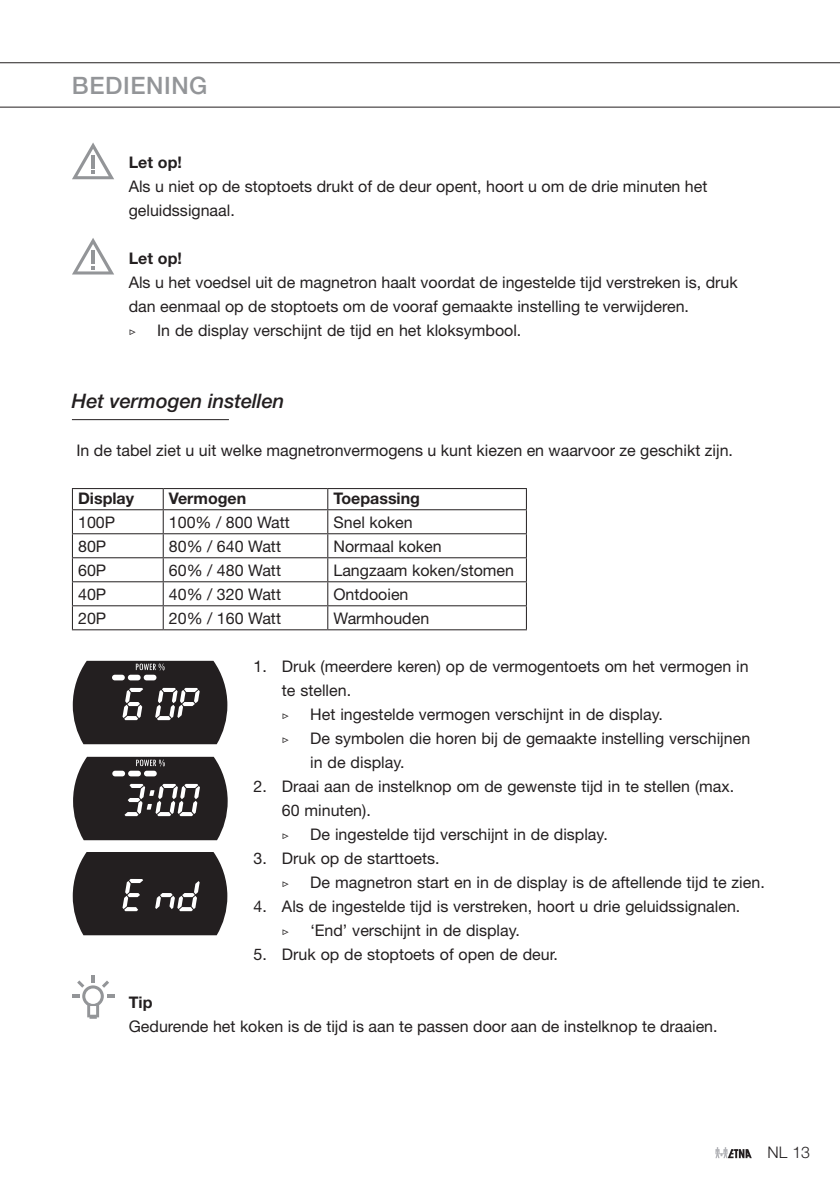
<style>
.page{position:relative;width:840px;height:1192px;background:#fff}
.page>*{position:absolute;margin:0;border:0;box-sizing:border-box;transform-origin:0 0}
.t1{font:500 24px "Helvetica Neue";letter-spacing:.025em;color:#939598}
.t2{font:italic 500 20px "Helvetica Neue";color:#231f20}
.t3{font:16px/24px "Helvetica Neue";color:#231f20}
.t4{font:700 16px "Helvetica Neue";color:#231f20}
.t5{font:16px "Garamond Premr Pro";color:#231f20}
.t6{font:300 16px "Helvetica Neue";color:#231f20}
</style>
<div class="page">
<hr style="left:0;top:62px;width:839px;height:1px;background:#231f20">
<hr style="left:0;top:107px;width:839px;height:1px;background:#231f20">
<svg style="left:715px;top:1147px;width:36px;height:11px"></svg>
<hr style="left:72px;top:419px;width:157px;height:1px;background:#231f20">
<hr style="left:72px;top:488px;width:91px;height:1px;background:#231f20">
<hr style="left:163px;top:488px;width:164px;height:1px;background:#231f20">
<hr style="left:327px;top:488px;width:199px;height:1px;background:#231f20">
<hr style="left:72px;top:509px;width:91px;height:1px;background:#231f20">
<hr style="left:163px;top:509px;width:164px;height:1px;background:#231f20">
<hr style="left:327px;top:509px;width:199px;height:1px;background:#231f20">
<hr style="left:72px;top:533px;width:91px;height:1px;background:#231f20">
<hr style="left:163px;top:533px;width:164px;height:1px;background:#231f20">
<hr style="left:327px;top:533px;width:199px;height:1px;background:#231f20">
<hr style="left:72px;top:557px;width:91px;height:1px;background:#231f20">
<hr style="left:163px;top:557px;width:164px;height:1px;background:#231f20">
<hr style="left:327px;top:557px;width:199px;height:1px;background:#231f20">
<hr style="left:72px;top:581px;width:91px;height:1px;background:#231f20">
<hr style="left:163px;top:581px;width:164px;height:1px;background:#231f20">
<hr style="left:327px;top:581px;width:199px;height:1px;background:#231f20">
<hr style="left:72px;top:605px;width:91px;height:1px;background:#231f20">
<svg style="left:72px;top:489px;width:1px;height:140px"></svg>
<hr style="left:163px;top:605px;width:164px;height:1px;background:#231f20">
<svg style="left:163px;top:489px;width:1px;height:140px"></svg>
<hr style="left:327px;top:605px;width:199px;height:1px;background:#231f20">
<svg style="left:327px;top:489px;width:1px;height:140px"></svg>
<svg style="left:525px;top:489px;width:1px;height:140px"></svg>
<hr style="left:72px;top:629px;width:91px;height:1px;background:#231f20">
<hr style="left:163px;top:629px;width:164px;height:1px;background:#231f20">
<hr style="left:327px;top:629px;width:199px;height:1px;background:#231f20">
<svg style="left:72px;top:142px;width:42px;height:37px"></svg>
<svg style="left:72px;top:238px;width:42px;height:36px"></svg>
<svg style="left:73px;top:852px;width:154px;height:83px;background:#373334"></svg>
<svg style="left:73px;top:661px;width:154px;height:83px;background:#3f3b3c"></svg>
<svg style="left:73px;top:756px;width:154px;height:84px;background:#423e3f"></svg>
<svg style="left:72px;top:975px;width:42px;height:43px"></svg>
<h1 class="t1" style="left:72px;top:71px;width:137px">BEDIENING</h1>
<p class="t4" style="left:129px;top:152px;width:55px">Let op!</p>
<p class="t3" style="left:129px;top:174px;width:580px">Als u niet op de stoptoets drukt of de deur opent, hoort u om de drie minuten het geluidssignaal.</p>
<p class="t4" style="left:129px;top:248px;width:55px">Let op!</p>
<p class="t3" style="left:129px;top:270px;width:610px">Als u het voedsel uit de magnetron haalt voordat de ingestelde tijd verstreken is, druk dan eenmaal op de stoptoets om de vooraf gemaakte instelling te verwijderen.</p>
<p class="t5" style="left:129px;top:321px;width:9px">▷</p>
<p class="t3" style="left:157px;top:318px;width:365px">In de display verschijnt de tijd en het kloksymbool.</p>
<p class="t2" style="left:72px;top:389px;width:214px">Het vermogen instellen</p>
<p class="t3" style="left:76px;top:438px;width:658px">In de tabel ziet u uit welke magnetronvermogens u kunt kiezen en waarvoor ze geschikt zijn.</p>
<p class="t4" style="left:78px;top:488px;width:57px">Display</p>
<p class="t4" style="left:169px;top:488px;width:79px">Vermogen</p>
<p class="t4" style="left:333px;top:488px;width:88px">Toepassing</p>
<p class="t3" style="left:78px;top:510px;width:39px">100P</p>
<p class="t3" style="left:169px;top:510px;width:122px">100% / 800 Watt</p>
<p class="t3" style="left:333px;top:510px;width:81px">Snel koken</p>
<p class="t3" style="left:78px;top:534px;width:30px">80P</p>
<p class="t3" style="left:169px;top:534px;width:114px">80% / 640 Watt</p>
<p class="t3" style="left:333px;top:534px;width:110px">Normaal koken</p>
<p class="t3" style="left:78px;top:558px;width:30px">60P</p>
<p class="t3" style="left:169px;top:558px;width:114px">60% / 480 Watt</p>
<p class="t3" style="left:333px;top:558px;width:182px">Langzaam koken/stomen</p>
<p class="t3" style="left:78px;top:582px;width:30px">40P</p>
<p class="t3" style="left:169px;top:582px;width:114px">40% / 320 Watt</p>
<p class="t3" style="left:333px;top:582px;width:76px">Ontdooien</p>
<p class="t3" style="left:78px;top:606px;width:30px">20P</p>
<p class="t3" style="left:169px;top:606px;width:114px">20% / 160 Watt</p>
<p class="t3" style="left:333px;top:606px;width:97px">Warmhouden</p>
<p class="t3" style="left:282px;top:654px;width:468px;text-indent:-28px">1. Druk (meerdere keren) op de vermogentoets om het vermogen in te stellen.</p>
<p class="t5" style="left:282px;top:705px;width:9px">▷</p>
<p class="t3" style="left:310px;top:702px;width:354px">Het ingestelde vermogen verschijnt in de display.</p>
<p class="t5" style="left:282px;top:729px;width:9px">▷</p>
<p class="t3" style="left:310px;top:726px;width:441px">De symbolen die horen bij de gemaakte instelling verschijnen in de display.</p>
<p class="t3" style="left:282px;top:774px;width:453px;text-indent:-28px">2. Draai aan de instelknop om de gewenste tijd in te stellen (max.<br>60 minuten).</p>
<p class="t5" style="left:282px;top:825px;width:9px">▷</p>
<p class="t3" style="left:310px;top:822px;width:299px">De ingestelde tijd verschijnt in de display.</p>
<p class="t3" style="left:253px;top:846px;width:187px">3. Druk op de starttoets.</p>
<p class="t5" style="left:282px;top:873px;width:9px">▷</p>
<p class="t3" style="left:310px;top:870px;width:456px">De magnetron start en in de display is de aftellende tijd te zien.</p>
<p class="t3" style="left:253px;top:894px;width:488px">4. Als de ingestelde tijd is verstreken, hoort u drie geluidssignalen.</p>
<p class="t5" style="left:282px;top:921px;width:9px">▷</p>
<p class="t3" style="left:310px;top:918px;width:211px">‘End’ verschijnt in de display.</p>
<p class="t3" style="left:253px;top:942px;width:306px">5. Druk op de stoptoets of open de deur.</p>
<p class="t4" style="left:129px;top:992px;width:25px">Tip</p>
<p class="t3" style="left:129px;top:1014px;width:590px">Gedurende het koken is de tijd is aan te passen door aan de instelknop te draaien.</p>
<p class="t6" style="left:767px;top:1142px;width:44px">NL 13</p>
</div>
